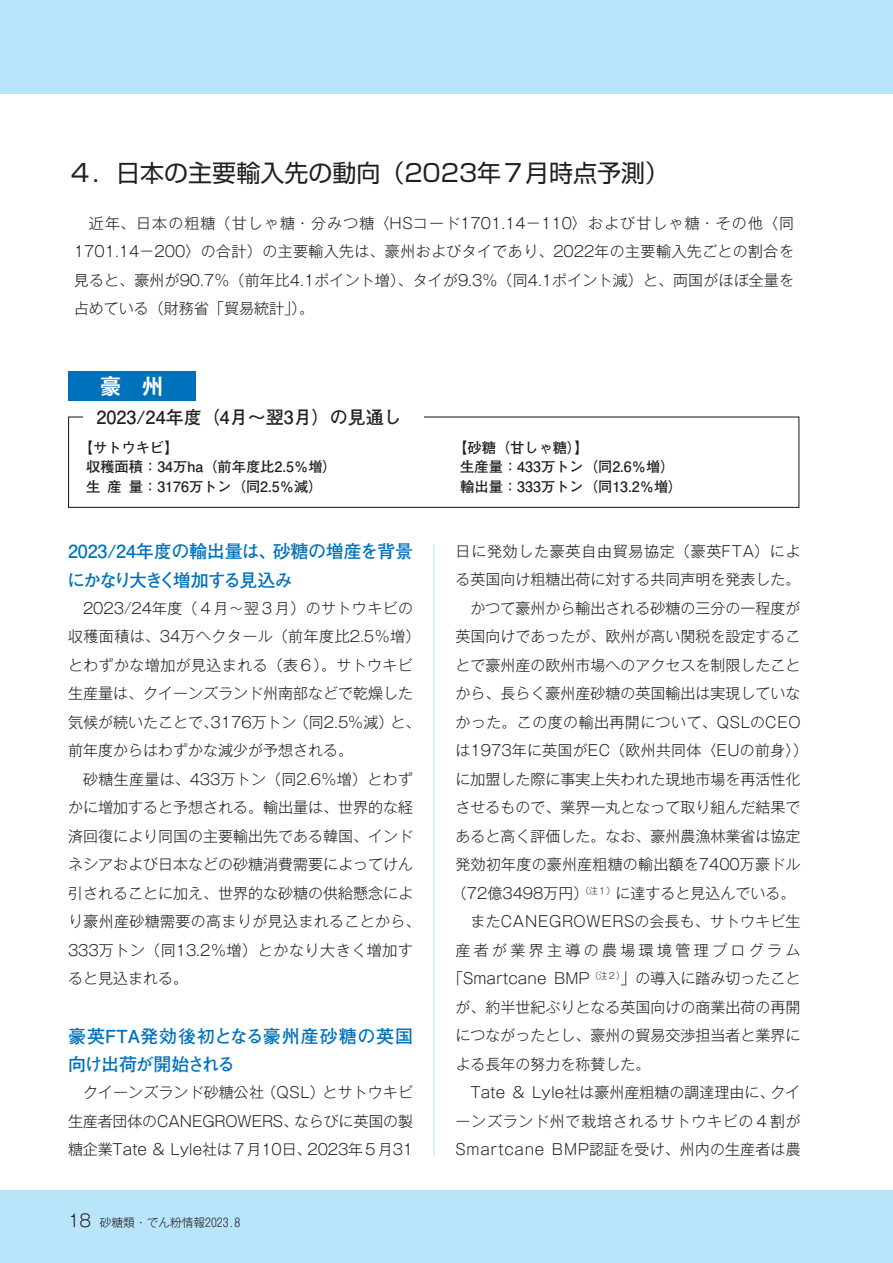
<style>
.page{position:relative;width:893px;height:1263px;background:#fff}
.page>*{position:absolute;margin:0;border:0;box-sizing:border-box;transform-origin:0 0}
.t1{font:24px "Shin Go Pr 5";color:#231f20}
.t2{font:700 21px "Koz Go Pr 6 N";color:#fff}
.t3{font:700 18px/28.5px "Futo Go B101 Pr 5";letter-spacing:-.01em;color:#0072bc}
.t4{font:700 18px "Futo Go B101 Pr 5";color:#231f20}
.t5{font:300 15px/28.5px "Gothic MB101 Pr 5";color:#231f20}
.t6{font:300 15px "Gothic MB101 Pr 5";letter-spacing:.05em;color:#231f20}
.t7{font:300 15px "Gothic MB101 Pr 5";letter-spacing:.03em;color:#231f20}
.t8{font:300 15px "Gothic MB101 Pr 5";letter-spacing:.22em;color:#231f20}
.t9{font:700 14.25px "Futo Go B101 Pr 5";color:#231f20}
.t10{font:300 11.7px "Gothic MB101 Pr 5";color:#231f20}
.s1{font-size:16.95px}
</style>
<div class="page">
<div style="left:0;top:1191px;width:893px;height:72px;background:#b9e5fa"></div>
<div style="left:0;top:0;width:893px;height:94px;background:#b9e5fa"></div>
<hr style="left:433px;top:145px;width:1px;height:1012px;background:#b9e5fa">
<div style="left:68px;top:142px;width:733px;height:402px;background:#fff"></div>
<div style="left:68px;top:371px;width:128px;height:29px;background:#0072bc"></div>
<div style="left:68px;top:416px;width:731px;height:92px;border:1px solid #231f20"></div>
<div style="left:84px;top:408px;width:340px;height:18px;background:#fff"></div>
<h1 class="t1" style="left:68px;top:153px;width:602px">４．日本の主要輸入先の動向（2023年７月時点予測）</h1>
<p class="t5" style="left:74px;top:208px;width:722px;text-align:justify;text-indent:15px">近年、日本の粗糖（甘しゃ糖・分みつ糖〈HSコード1701.14－110〉および甘しゃ糖・その他〈同1701.14－200〉の合計）の主要輸入先は、豪州およびタイであり、2022年の主要輸入先ごとの割合を見ると、豪州が90.7％（前年比4.1ポイント増）、タイが9.3％（同4.1ポイント減）と、両国がほぼ全量を占めている（財務省「貿易統計」）。</p>
<h2 class="t2" style="left:100px;top:374px;width:64px">豪　州</h2>
<p class="t4" style="left:97px;top:403px;width:307px">2023/24年度（4月～翌3月）の見通し</p>
<p class="t9" style="left:79px;top:436px;width:101px">【サトウキビ】</p>
<p class="t9" style="left:453px;top:436px;width:137px">【砂糖（甘しゃ糖）】</p>
<p class="t9" style="left:86px;top:455px;width:252px">収穫面積：34万ha（前年度比2.5％増）</p>
<p class="t9" style="left:460px;top:455px;width:216px">生産量：433万トン（同2.6％増）</p>
<p class="t9" style="left:86px;top:475px;width:238px">生産量：3176万トン（同2.5％減）</p>
<p class="t9" style="left:460px;top:475px;width:224px">輸出量：333万トン（同13.2％増）</p>
<p class="t3" style="left:67px;top:536px;width:348px">2023/24年度の輸出量は、砂糖の増産を背景にかなり大きく増加する見込み</p>
<p class="t5" style="left:68px;top:593px;width:354px;text-indent:15px">2023/24年度（４月～翌３月）のサトウキビの収穫面積は、34万ヘクタール（前年度比2.5％増）とわずかな増加が見込まれる（表６）。サトウキビ生産量は、クイーンズランド州南部などで乾燥した気候が続いたことで、3176万トン（同2.5％減）と、前年度からはわずかな減少が予想される。</p>
<p class="t5" style="left:68px;top:764px;width:354px;text-indent:15px">砂糖生産量は、433万トン（同2.6％増）とわずかに増加すると予想される。輸出量は、世界的な経済回復により同国の主要輸出先である韓国、インドネシアおよび日本などの砂糖消費需要によってけん引されることに加え、世界的な砂糖の供給懸念により豪州産砂糖需要の高まりが見込まれることから、<br>333万トン（同13.2％増）とかなり大きく増加すると見込まれる。</p>
<p class="t3" style="left:68px;top:1020px;width:347px">豪英FTA発効後初となる豪州産砂糖の英国向け出荷が開始される</p>
<p class="t5" style="left:68px;top:1077px;width:347px;text-align:justify;text-indent:15px">クイーンズランド砂糖公社（QSL）とサトウキビ生産者団体のCANEGROWERS、ならびに英国の製糖企業Tate &amp; Lyle社は７月10日、2023年５月31</p>
<p class="t10" style="left:68px;top:1212px;width:174px"><span class="s1">18</span> 砂糖類・でん粉情報2023.8</p>
<p class="t6" style="left:456px;top:539px;width:346px">日に発効した豪英自由貿易協定（豪英FTA）によ</p>
<p class="t5" style="left:456px;top:564px;width:346px">る英国向け粗糖出荷に対する共同声明を発表した。</p>
<p class="t5" style="left:471px;top:593px;width:332px">かつて豪州から輸出される砂糖の三分の一程度が</p>
<p class="t5" style="left:456px;top:621px;width:346px">英国向けであったが、欧州が高い関税を設定するこ</p>
<p class="t5" style="left:456px;top:650px;width:346px">とで豪州産の欧州市場へのアクセスを制限したこと</p>
<p class="t5" style="left:456px;top:678px;width:346px">から、長らく豪州産砂糖の英国輸出は実現していな</p>
<p class="t7" style="left:456px;top:710px;width:347px">かった。この度の輸出再開について、QSLのCEO</p>
<p class="t5" style="left:456px;top:735px;width:354px">は1973年に英国がEC（欧州共同体〈EUの前身〉）</p>
<p class="t5" style="left:456px;top:764px;width:346px">に加盟した際に事実上失われた現地市場を再活性化</p>
<p class="t5" style="left:456px;top:792px;width:346px">させるもので、業界一丸となって取り組んだ結果で</p>
<p class="t5" style="left:456px;top:821px;width:346px">あると高く評価した。なお、豪州農漁林業省は協定</p>
<p class="t5" style="left:456px;top:849px;width:346px">発効初年度の豪州産粗糖の輸出額を7400万豪ドル</p>
<p class="t5" style="left:452px;top:878px;width:345px">（72億3498万円）<sup>（注１）</sup>に達すると見込んでいる。</p>
<p class="t5" style="left:471px;top:906px;width:331px">またCANEGROWERSの会長も、サトウキビ生</p>
<p class="t8" style="left:456px;top:938px;width:346px">産者が業界主導の農場環境管理プログラム</p>
<p class="t5" style="left:448px;top:963px;width:354px">「Smartcane BMP<sup>（注２）</sup>」の導入に踏み切ったこと</p>
<p class="t5" style="left:456px;top:992px;width:346px">が、約半世紀ぶりとなる英国向けの商業出荷の再開</p>
<p class="t5" style="left:456px;top:1020px;width:346px">につながったとし、豪州の貿易交渉担当者と業界に</p>
<p class="t5" style="left:456px;top:1049px;width:196px">よる長年の努力を称賛した。</p>
<p class="t5" style="left:471px;top:1077px;width:332px">Tate &amp; Lyle社は豪州産粗糖の調達理由に、クイ</p>
<p class="t6" style="left:456px;top:1109px;width:347px">ーンズランド州で栽培されるサトウキビの４割が</p>
<p class="t5" style="left:456px;top:1134px;width:347px">Smartcane BMP認証を受け、州内の生産者は農</p>
</div>
